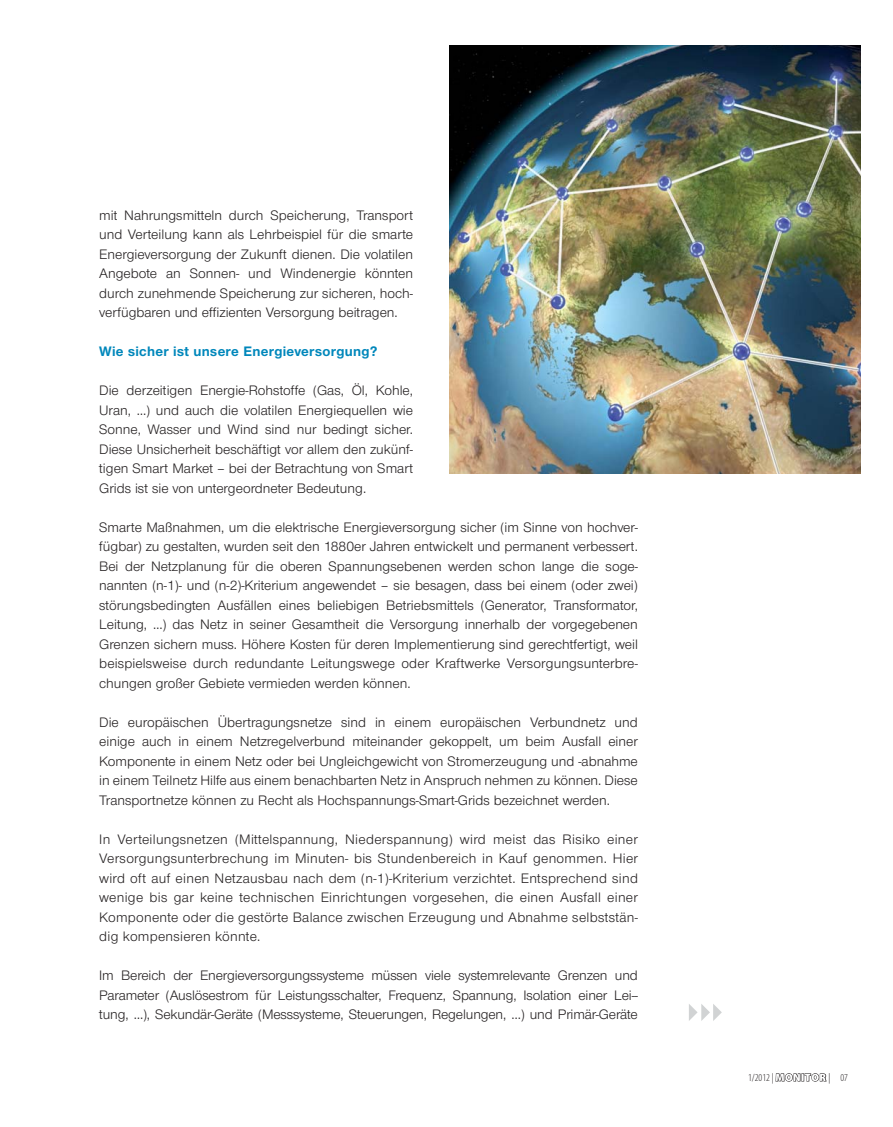
<style>
.page{position:relative;width:893px;height:1127px;background:#fff}
.page>*{position:absolute;margin:0;border:0;box-sizing:border-box;transform-origin:0 0}
.t1{font:14.25px/19.5px "Nimbus Sans Novus T";color:#231f20;text-align:justify}
.t2{font:700 14.25px "Nimbus Sans Novus T";letter-spacing:.02em;color:#0087bb}
.t3{font:10.5px "Myriad MM 215 300";color:#231f20}
.s1{font-family:"Myriad MM 830 600"}
.s2{font-family:"Myriad MM 830 600";color:#fff}
</style>
<div class="page">
<img style="left:449px;top:46px;width:411px;height:427px">
<svg style="left:689px;top:1004px;width:33px;height:17px"></svg>
<p class="t1" style="left:99px;top:207px;width:315px">mit Nahrungsmitteln durch Speicherung, Transport und Verteilung kann als Lehrbeispiel für die smarte Energieversorgung der Zukunft dienen. Die volatilen Angebote an Sonnen- und Windenergie könnten durch zunehmende Speicherung zur sicheren, hoch&shy;verfügbaren und effizienten Versorgung beitragen.</p>
<p class="t2" style="left:99px;top:346px;width:280px">Wie sicher ist unsere Energieversorgung?</p>
<p class="t1" style="left:99px;top:382px;width:315px">Die derzeitigen Energie-Rohstoffe (Gas, Öl, Kohle, Uran, …) und auch die volatilen Energiequellen wie Sonne, Wasser und Wind sind nur bedingt sicher.<br>Diese Unsicherheit beschäftigt vor allem den zukünf&shy;tigen Smart Market – bei der Betrachtung von Smart Grids ist sie von untergeordneter Bedeutung.</p>
<p class="t1" style="left:99px;top:519px;width:540px">Smarte Maßnahmen, um die elektrische Energieversorgung sicher (im Sinne von hochver&shy;fügbar) zu gestalten, wurden seit den 1880er Jahren entwickelt und permanent verbessert.<br>Bei der Netzplanung für die oberen Spannungsebenen werden schon lange die soge&shy;nannten (n-1)- und (n-2)-Kriterium angewendet – sie besagen, dass bei einem (oder zwei) störungsbedingten Ausfällen eines beliebigen Betriebsmittels (Generator, Transformator, Leitung, …) das Netz in seiner Gesamtheit die Versorgung innerhalb der vorgegebenen Grenzen sichern muss. Höhere Kosten für deren Implementierung sind gerechtfertigt, weil beispielsweise durch redundante Leitungswege oder Kraftwerke Versorgungsunterbre&shy;chungen großer Gebiete vermieden werden können.</p>
<p class="t1" style="left:99px;top:714px;width:540px">Die europäischen Übertragungsnetze sind in einem europäischen Verbundnetz und einige auch in einem Netzregelverbund miteinander gekoppelt, um beim Ausfall einer Komponente in einem Netz oder bei Ungleichgewicht von Stromerzeugung und -abnahme in einem Teilnetz Hilfe aus einem benachbarten Netz in Anspruch nehmen zu können. Diese Transportnetze können zu Recht als Hochspannungs-Smart-Grids bezeichnet werden.</p>
<p class="t1" style="left:99px;top:831px;width:540px">In Verteilungsnetzen (Mittelspannung, Niederspannung) wird meist das Risiko einer Versorgungsunterbrechung im Minuten- bis Stundenbereich in Kauf genommen. Hier wird oft auf einen Netzausbau nach dem (n-1)-Kriterium verzichtet. Entsprechend sind wenige bis gar keine technischen Einrichtungen vorgesehen, die einen Ausfall einer Komponente oder die gestörte Balance zwischen Erzeugung und Abnahme selbststän&shy;dig kompensieren könnte.</p>
<p class="t1" style="left:99px;top:967px;width:540px">Im Bereich der Energieversorgungssysteme müssen viele systemrelevante Grenzen und Parameter (Auslösestrom für Leistungsschalter, Frequenz, Spannung, Isolation einer Lei-- tung, …), Sekundär-Geräte (Messsysteme, Steuerungen, Regelungen, …) und Primär-Geräte</p>
<p class="t3" style="left:748px;top:1073px;width:101px">1/2012 | <span class="s1">M</span><span class="s2">ONITOR</span> | 07</p>
</div>
